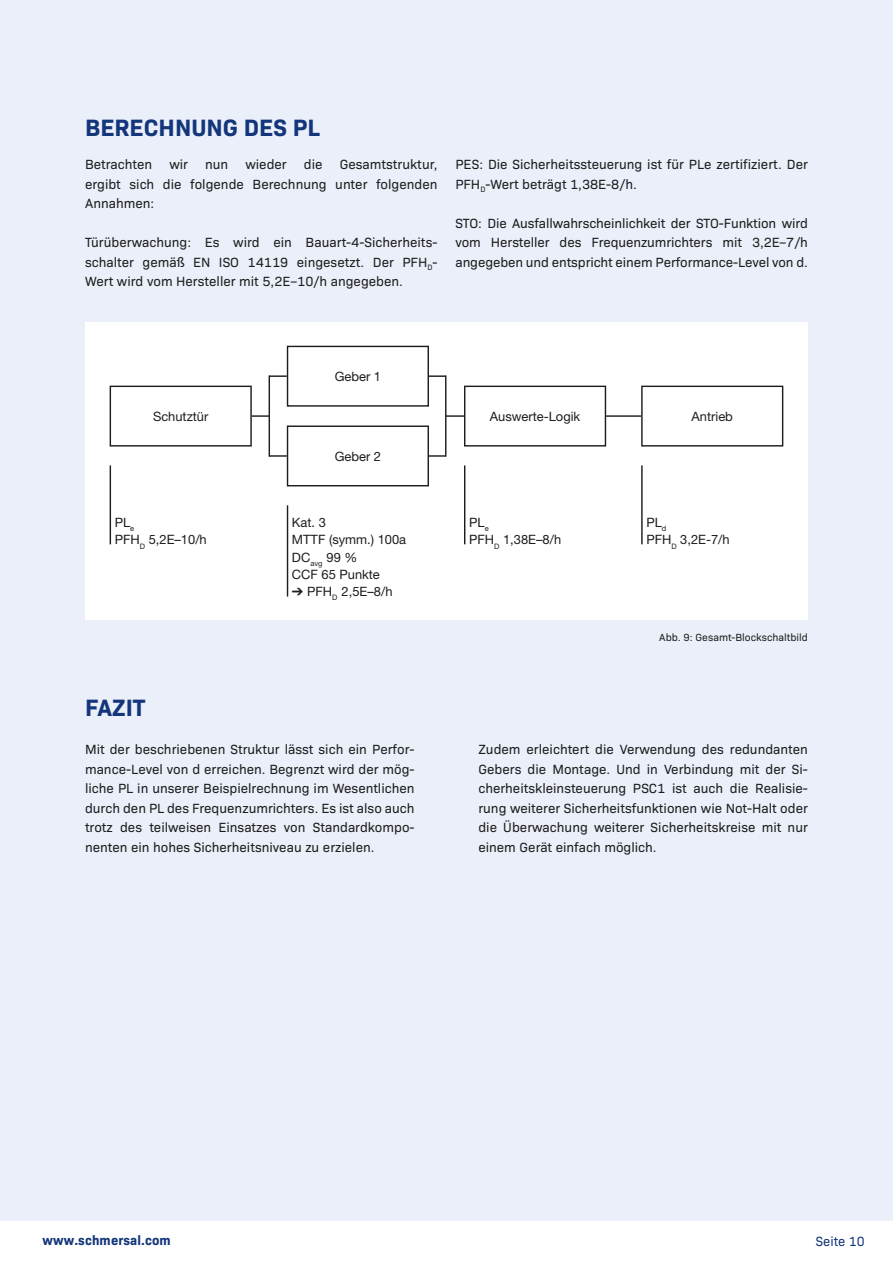
<style>
.page{position:relative;width:893px;height:1263px;background:#fff}
.page>*{position:absolute;margin:0;border:0;box-sizing:border-box;transform-origin:0 0}
.t1{font:700 24px "Bio Sans";color:#13357a}
.t2{font:13.5px/19.5px "Bio Sans";color:#1d1d1b;text-align:justify}
.t3{font:700 13.5px "Bio Sans";letter-spacing:.01em;color:#13357a}
.t4{font:13.5px "Bio Sans";color:#13357a}
.t5{font:12.9px/17.2px "Helvetica Neue";color:#1d1d1b}
.t6{font:10.5px "Bio Sans";color:#1d1d1b}
</style>
<div class="page">
<div style="left:0;top:0;width:893px;height:1220px;background:#eaeffa"></div>
<div style="left:85px;top:322px;width:723px;height:298px;background:#fff"></div>
<div style="left:110px;top:386px;width:142px;height:60px;border:1px solid #1d1d1b"></div>
<div style="left:287px;top:346px;width:142px;height:61px;border:1px solid #1d1d1b"></div>
<div style="left:287px;top:425px;width:142px;height:61px;border:1px solid #1d1d1b"></div>
<div style="left:464px;top:386px;width:142px;height:60px;border:1px solid #1d1d1b"></div>
<div style="left:641px;top:386px;width:142px;height:60px;border:1px solid #1d1d1b"></div>
<svg style="left:252px;top:415px;width:17px;height:2px"></svg>
<svg style="left:270px;top:375px;width:17px;height:2px"></svg>
<svg style="left:270px;top:455px;width:17px;height:2px"></svg>
<svg style="left:446px;top:415px;width:18px;height:2px"></svg>
<hr style="left:606px;top:415px;width:35px;height:2px;background:#1d1d1b">
<hr style="left:269px;top:375px;width:1px;height:82px;background:#1d1d1b">
<svg style="left:428px;top:375px;width:17px;height:2px"></svg>
<svg style="left:428px;top:455px;width:17px;height:2px"></svg>
<hr style="left:445px;top:375px;width:1px;height:82px;background:#1d1d1b">
<hr style="left:287px;top:505px;width:1px;height:91px;background:#1d1d1b">
<hr style="left:110px;top:465px;width:1px;height:79px;background:#1d1d1b">
<hr style="left:464px;top:465px;width:1px;height:79px;background:#1d1d1b">
<hr style="left:641px;top:465px;width:2px;height:79px;background:#1d1d1b">
<h1 class="t1" style="left:85px;top:109px;width:236px">BERECHNUNG DES PL</h1>
<p class="t2" style="left:85px;top:154px;width:69px">Betrachten</p>
<p class="t2" style="left:169px;top:154px;width:20px">wir</p>
<p class="t2" style="left:205px;top:154px;width:25px">nun</p>
<p class="t2" style="left:245px;top:154px;width:43px">wieder</p>
<p class="t2" style="left:304px;top:154px;width:20px">die</p>
<p class="t2" style="left:85px;top:154px;width:354px;text-indent:255px">Gesamtstruktur, ergibt sich die folgende Berechnung unter folgenden Annahmen:</p>
<p class="t2" style="left:85px;top:232px;width:354px">Türüberwachung: Es wird ein Bauart-4-Sicherheits&shy;schalter gemäß EN ISO 14119 eingesetzt. Der PFH<sub>D</sub>-Wert wird vom Hersteller mit 5,2E–10/h angegeben.</p>
<p class="t2" style="left:455px;top:154px;width:354px">PES: Die Sicherheitssteuerung ist für PLe zertifiziert. Der<br>PFH<sub>D</sub>-Wert beträgt 1,38E-8/h.</p>
<p class="t2" style="left:455px;top:212px;width:354px">STO: Die Ausfallwahrscheinlichkeit der STO-Funktion wird vom Hersteller des Frequenzumrichters mit 3,2E–7/h angegeben und entspricht einem Performance-Level von d.</p>
<p class="t5" style="left:153px;top:408px;width:57px">Schutztür</p>
<p class="t5" style="left:335px;top:368px;width:48px">Geber 1</p>
<p class="t5" style="left:335px;top:448px;width:48px">Geber 2</p>
<p class="t5" style="left:490px;top:408px;width:92px">Auswerte-Logik</p>
<p class="t5" style="left:692px;top:408px;width:43px">Antrieb</p>
<p class="t5" style="left:292px;top:514px;width:116px">Kat. 3<br>MTTF (symm.) 100a<br>DC<sub>avg</sub> 99 %<br>CCF 65 Punkte</p>
<p class="t5" style="left:292px;top:582px;width:102px">➔ PFH<sub>D</sub> 2,5E–8/h</p>
<p class="t5" style="left:115px;top:514px;width:94px">PL<sub>e<br></sub>PFH<sub>D</sub> 5,2E–10/h</p>
<p class="t5" style="left:469px;top:514px;width:94px">PL<sub>e<br></sub>PFH<sub>D</sub> 1,38E–8/h</p>
<p class="t5" style="left:646px;top:514px;width:85px">PL<sub>d<br></sub>PFH<sub>D</sub> 3,2E-7/h</p>
<p class="t6" style="left:659px;top:630px;width:150px">Abb. 9: Gesamt-Blockschaltbild</p>
<h1 class="t1" style="left:85px;top:689px;width:62px">FAZIT</h1>
<p class="t2" style="left:85px;top:739px;width:331px">Mit der beschriebenen Struktur lässt sich ein Perfor&shy;mance-Level von d erreichen. Begrenzt wird der mög&shy;liche PL in unserer Beispielrechnung im Wesentlichen durch den PL des Frequenzumrichters. Es ist also auch trotz des teilweisen Einsatzes von Standardkompo&shy;nenten ein hohes Sicherheitsniveau zu erzielen.</p>
<p class="t2" style="left:478px;top:739px;width:331px">Zudem erleichtert die Verwendung des redundanten Gebers die Montage. Und in Verbindung mit der Si&shy;cherheitskleinsteuerung PSC1 ist auch die Realisie&shy;rung weiterer Sicherheitsfunktionen wie Not-Halt oder die Überwachung weiterer Sicherheitskreise mit nur einem Gerät einfach möglich.</p>
<p class="t3" style="left:43px;top:1230px;width:130px">www.schmersal.com</p>
<p class="t4" style="left:816px;top:1231px;width:50px">Seite 10</p>
</div>
